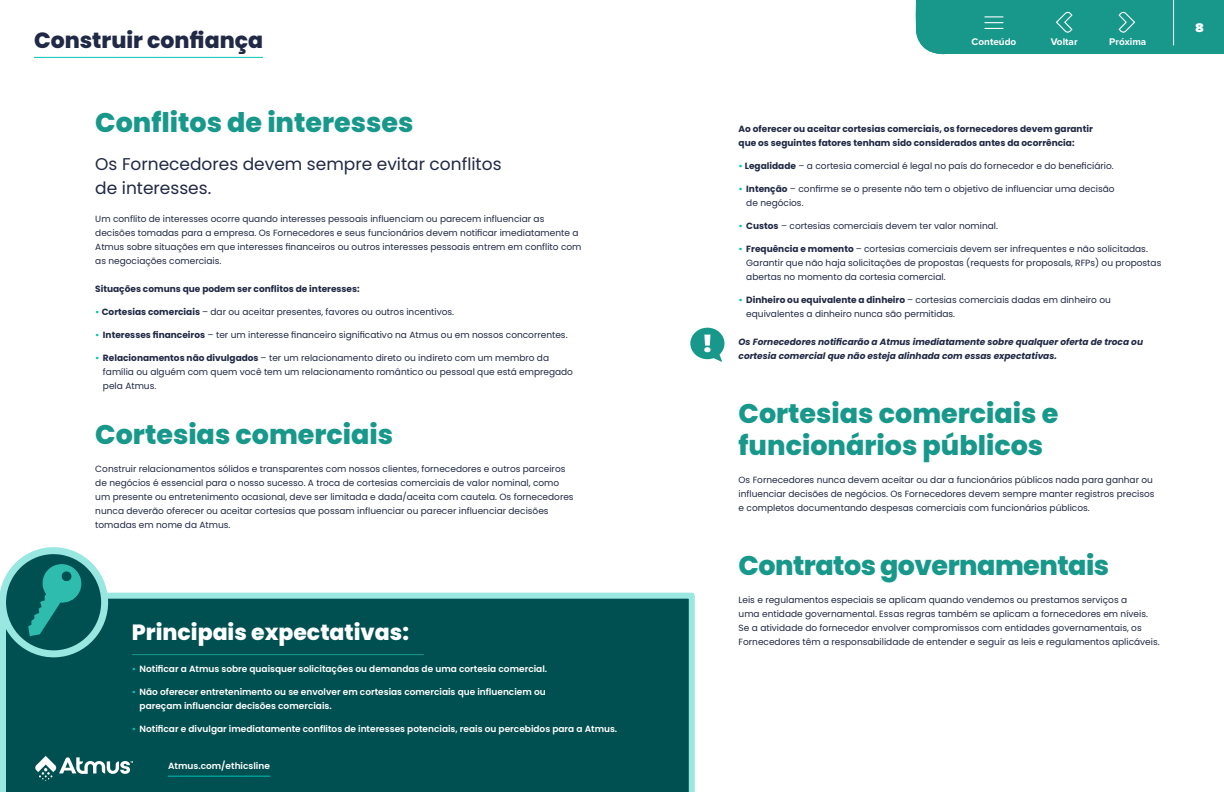
<style>
.page{position:relative;width:1224px;height:792px;background:#fff}
.page>*{position:absolute;margin:0;border:0;box-sizing:border-box;transform-origin:0 0}
.t1{font:800 27px/32px "Poppins";color:#18988b}
.t2{font:800 27px "Poppins";letter-spacing:-.02em;color:#18988b}
.t3{font:800 22px "Poppins";color:#fff}
.t4{font:800 22px "Poppins";color:#202945}
.t5{font:17px/24px "Poppins";color:#202945}
.t6{font:900 13px "Proxima Nova";color:#fff}
.t7{font:900 11px "Proxima Nova";color:#fff}
.t8{font:700 10px "Proxima Nova";color:#fff}
.t9{font:9px/14px "Poppins";color:#202945}
.t10{font:600 9px/14px "Poppins";color:#fff}
.t11{font:700 9px/14px "Poppins";color:#202945}
.t12{font:italic 700 9px/14px "Poppins";color:#202945}
.s1{font-weight:600;color:#00c4b3}
.s2{font-weight:700}
.s3{color:#00c4b3}
</style>
<div class="page">
<hr style="left:34px;top:57px;width:229px;height:1px;background:#00c4b3">
<div style="left:690px;top:328px;width:34px;height:31px;background:#18988b;border-radius:50%"></div>
<svg style="left:704px;top:335px;width:18px;height:27px"></svg>
<div style="left:0;top:593px;width:695px;height:199px;background:#004f51"></div>
<svg style="left:0;top:547px;width:110px;height:114px;background:#3f8e8c"></svg>
<hr style="left:132px;top:654px;width:292px;height:1px;background:#18988b">
<svg style="left:35px;top:756px;width:97px;height:25px"></svg>
<div style="left:916px;top:0;width:308px;height:54px;background:#18988b"></div>
<hr style="left:168px;top:776px;width:102px;height:1px;background:#00c4b3">
<h2 class="t4" style="left:34px;top:27px;width:231px">Construir confiança</h2>
<p class="t8" style="left:973px;top:35px;width:43px">Contents</p>
<p class="t8" style="left:1053px;top:35px;width:24px">Back</p>
<p class="t8" style="left:1117px;top:35px;width:22px">Next</p>
<p class="t8" style="left:1051px;top:35px;width:28px">Voltar</p>
<p class="t8" style="left:1109px;top:35px;width:39px">Próxima</p>
<p class="t8" style="left:972px;top:35px;width:46px">Conteúdo</p>
<h1 class="t1" style="left:95px;top:106px;width:320px">Conflitos de interesses</h1>
<h3 class="t5" style="left:95px;top:152px;width:408px">Os Fornecedores devem sempre evitar conflitos de interesses.</h3>
<p class="t9" style="left:95px;top:212px;width:488px">Um conflito de interesses ocorre quando interesses pessoais influenciam ou parecem influenciar as decisões tomadas para a empresa. Os Fornecedores e seus funcionários devem notificar imediatamente a Atmus sobre situações em que interesses financeiros ou outros interesses pessoais entrem em conflito com as negociações comerciais.</p>
<p class="t11" style="left:95px;top:282px;width:266px">Situações comuns que podem ser conflitos de interesses:</p>
<p class="t9" style="left:95px;top:305px;width:360px"><span class="s1">•</span> <span class="s2">Cortesias comerciais</span> – dar ou aceitar presentes, favores ou outros incentivos.</p>
<p class="t9" style="left:95px;top:328px;width:474px"><span class="s1">•</span> <span class="s2">Interesses financeiros</span> – ter um interesse financeiro significativo na Atmus ou em nossos concorrentes.</p>
<p class="t9" style="left:103px;top:351px;width:472px;text-indent:-8px"><span class="s1">•</span> <span class="s2">Relacionamentos não divulgados</span> – ter um relacionamento direto ou indireto com um membro da família ou alguém com quem você tem um relacionamento romântico ou pessoal que está empregado pela Atmus.</p>
<h1 class="t1" style="left:95px;top:418px;width:299px">Cortesias comerciais</h1>
<p class="t9" style="left:95px;top:462px;width:480px">Construir relacionamentos sólidos e transparentes com nossos clientes, fornecedores e outros parceiros de negócios é essencial para o nosso sucesso. A troca de cortesias comerciais de valor nominal, como um presente ou entretenimento ocasional, deve ser limitada e dada/aceita com cautela. Os fornecedores nunca deverão oferecer ou aceitar cortesias que possam influenciar ou parecer influenciar decisões tomadas em nome da Atmus.</p>
<h2 class="t3" style="left:132px;top:620px;width:279px">Principais expectativas:</h2>
<p class="t10" style="left:132px;top:662px;width:417px"><span class="s3">•</span> Notificar a Atmus sobre quaisquer solicitações ou demandas de uma cortesia comercial.</p>
<p class="t10" style="left:140px;top:685px;width:408px;text-indent:-8px"><span class="s3">•</span> Não oferecer entretenimento ou se envolver em cortesias comerciais que influenciem ou pareçam influenciar decisões comerciais.</p>
<p class="t10" style="left:132px;top:722px;width:487px"><span class="s3">•</span> Notificar e divulgar imediatamente conflitos de interesses potenciais, reais ou percebidos para a Atmus.</p>
<p class="t10" style="left:168px;top:759px;width:103px">Atmus.com/ethicsline</p>
<p class="t11" style="left:739px;top:122px;width:356px">Ao oferecer ou aceitar cortesias comerciais, os fornecedores devem garantir que os seguintes fatores tenham sido considerados antes da ocorrência:</p>
<p class="t9" style="left:739px;top:159px;width:377px"><span class="s1">•</span> <span class="s2">Legalidade</span> – a cortesia comercial é legal no país do fornecedor e do beneficiário.</p>
<p class="t9" style="left:746px;top:182px;width:370px;text-indent:-8px"><span class="s1">•</span> <span class="s2">Intenção</span> – confirme se o presente não tem o objetivo de influenciar uma decisão de negócios.</p>
<p class="t9" style="left:739px;top:219px;width:261px"><span class="s1">•</span> <span class="s2">Custos</span> – cortesias comerciais devem ter valor nominal.</p>
<p class="t9" style="left:746px;top:242px;width:417px;text-indent:-8px"><span class="s1">•</span> <span class="s2">Frequência e momento</span> – cortesias comerciais devem ser infrequentes e não solicitadas.<br>Garantir que não haja solicitações de propostas (requests for proposals, RFPs) ou propostas abertas no momento da cortesia comercial.</p>
<p class="t9" style="left:746px;top:293px;width:366px;text-indent:-8px"><span class="s1">•</span> <span class="s2">Dinheiro ou equivalente a dinheiro</span> – cortesias comerciais dadas em dinheiro ou equivalentes a dinheiro nunca são permitidas.</p>
<p class="t12" style="left:739px;top:335px;width:406px">Os Fornecedores notificarão a Atmus imediatamente sobre qualquer oferta de troca ou cortesia comercial que não esteja alinhada com essas expectativas.</p>
<h1 class="t1" style="left:739px;top:398px;width:321px">Cortesias comerciais e funcionários públicos</h1>
<p class="t9" style="left:739px;top:473px;width:417px">Os Fornecedores nunca devem aceitar ou dar a funcionários públicos nada para ganhar ou influenciar decisões de negócios. Os Fornecedores devem sempre manter registros precisos e completos documentando despesas comerciais com funcionários públicos.</p>
<h1 class="t2" style="left:739px;top:550px;width:372px">Contratos governamentais</h1>
<p class="t9" style="left:739px;top:593px;width:423px">Leis e regulamentos especiais se aplicam quando vendemos ou prestamos serviços a<br>uma entidade governamental. Essas regras também se aplicam a fornecedores em níveis.<br>Se a atividade do fornecedor envolver compromissos com entidades governamentais, os Fornecedores têm a responsabilidade de entender e seguir as leis e regulamentos aplicáveis.</p>
<p class="t7" style="left:1197px;top:18px;width:8px">8</p>
<h3 class="t6" style="left:1195px;top:18px;width:10px">8</h3>
</div>
